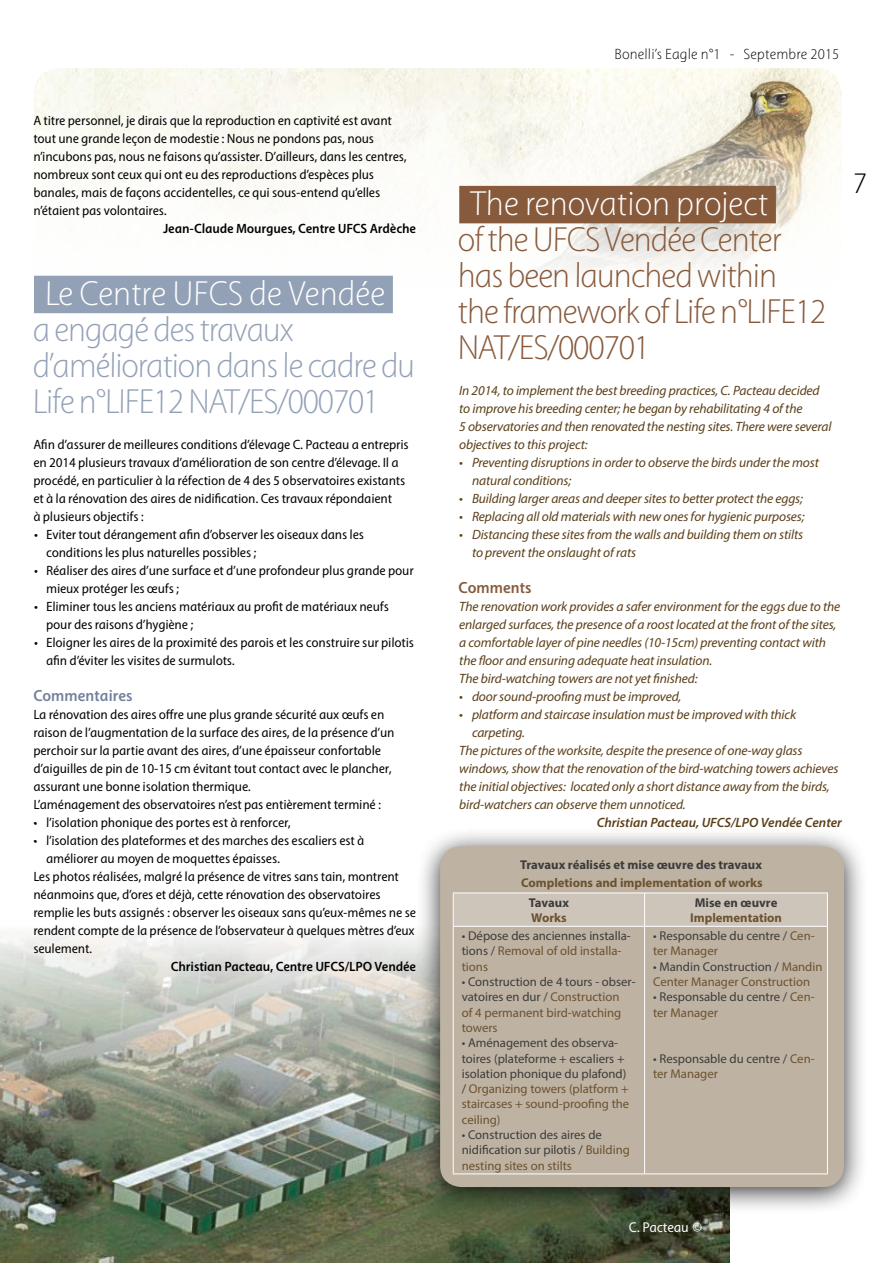
<style>
.page{position:relative;width:893px;height:1263px;background:#fff}
.page>*{position:absolute;margin:0;border:0;box-sizing:border-box;transform-origin:0 0}
.t1{font:italic 300 35.1px/36px "Myriad Pro";letter-spacing:-.03em;color:#875a3c}
.t2{font:italic 300 35.1px/36px "Myriad Pro";letter-spacing:-.03em;color:#93a1b7}
.t3{font:italic 300 35.1px "Myriad Pro";color:#fff}
.t4{font:italic 300 30px "Myriad Pro";color:#000}
.t5{font:italic 600 16.2px "Myriad Pro";color:#74819c}
.t6{font:italic 600 16.2px "Myriad Pro";color:#875a3c}
.t7{font:italic 300 15px "Myriad Pro";color:#000}
.t8{font:italic 14.25px "Myriad Pro";color:#fff}
.t9{font:italic 13.5px/18px "Myriad Pro";color:#000}
.t10{font:italic 13.5px/18px "Myriad Pro";letter-spacing:-.01em;color:#5c3f18}
.t11{font:italic 600 13.5px "Myriad Pro";color:#000}
.t12{font:italic 600 13.5px "Myriad Pro";color:#5c3f18}
.t13{font:12.75px/15.3px "Myriad Pro";color:#3c3c3b}
.t14{font:12.75px/15.3px "Myriad Pro";color:#6c522f}
.t15{font:700 12.75px "Myriad Pro";color:#6c522f}
.t16{font:700 12.75px "Myriad Pro";color:#3c3c3b}
.s1{color:#6c522f}
.s2{color:#3c3c3b}
</style>
<div class="page">
<img style="left:0;top:934px;width:730px;height:329px">
<img style="left:34px;top:68px;width:808px;height:208px">
<div style="left:459px;top:186px;width:317px;height:37px;background:#875a3c"></div>
<div style="left:34px;top:276px;width:359px;height:37px;background:#93a1b7"></div>
<div style="left:416px;top:826px;width:452px;height:389px;background:#000;opacity:.8"></div>
<div style="left:440px;top:846px;width:404px;height:341px;background:#beb2a3;border-radius:21px"></div>
<div style="left:454px;top:893px;width:373px;height:33px;background:#cec5ba"></div>
<hr style="left:453px;top:927px;width:1px;height:246px;background:#fff">
<hr style="left:644px;top:927px;width:1px;height:246px;background:#fff">
<hr style="left:827px;top:927px;width:1px;height:246px;background:#fff">
<hr style="left:453px;top:1173px;width:192px;height:1px;background:#fff">
<hr style="left:645px;top:1173px;width:183px;height:1px;background:#fff">
<hr style="left:453px;top:892px;width:192px;height:1px;background:#fff">
<hr style="left:453px;top:893px;width:1px;height:33px;background:#fff">
<hr style="left:453px;top:926px;width:192px;height:1px;background:#fff">
<hr style="left:645px;top:892px;width:183px;height:1px;background:#fff">
<hr style="left:644px;top:893px;width:1px;height:33px;background:#fff">
<hr style="left:827px;top:893px;width:1px;height:33px;background:#fff">
<hr style="left:645px;top:926px;width:183px;height:1px;background:#fff">
<p class="t9" style="left:34px;top:111px;width:378px">A titre personnel,je diraisque la reproduction en captivité estavant toutune grande leçon de modestie :Nousne pondonspas,nous n’incubonspas,nousne faisonsqu’assister.D’ailleurs,danslescentres, nombreux sontceux quionteu desreproductionsd’espècesplus banales,maisde façonsaccidentelles,ce quisous-entend qu’elles n’étaientpasvolontaires.</p>
<p class="t11" style="left:164px;top:220px;width:257px">Jean-Claude Mourgues,Centre UFCS Ardèche</p>
<h1 class="t3" style="left:47px;top:272px;width:349px">Le Centre UFCS de Vendée</h1>
<h1 class="t2" style="left:34px;top:311px;width:391px">a engagédestravaux d’amélioration danslecadredu<br>Lifen°LIFE 12NAT/ES/000701</h1>
<p class="t9" style="left:34px;top:435px;width:380px">Afin d’assurerde meilleuresconditionsd’élevage C.Pacteau a entrepris en 2014 plusieurstravaux d’amélioration de son centre d’élevage.Ila procédé,en particulierà la réfection de 4 des5 observatoiresexistants età la rénovation desairesde nidification.Cestravaux répondaient<br>à plusieursobjectifs:</p>
<p class="t9" style="left:47px;top:525px;width:322px;text-indent:-13px">• Evitertoutdérangementafin d’observerlesoiseaux dansles conditionslesplusnaturellespossibles;</p>
<p class="t9" style="left:47px;top:561px;width:372px;text-indent:-13px">• Réaliserdesairesd’une surface etd’une profondeurplusgrande pour mieux protégerlesœufs;</p>
<p class="t9" style="left:47px;top:597px;width:347px;text-indent:-13px">• Eliminertouslesanciensmatériaux au profitde matériaux neufs pourdesraisonsd’hygiène ;</p>
<p class="t9" style="left:47px;top:633px;width:372px;text-indent:-13px">• Eloignerlesairesde la proximité desparoisetlesconstruire surpilotis afin d’éviterlesvisitesde surmulots.</p>
<p class="t5" style="left:34px;top:685px;width:104px">Commentaires</p>
<p class="t9" style="left:34px;top:705px;width:365px">La rénovation desairesoffre une plusgrande sécurité aux œufsen raison de l’augmentation de la surface desaires,de la présence d’un perchoirsurla partie avantdesaires,d’une épaisseurconfortable d’aiguillesde pin de 10-15 cm évitanttoutcontactavec le plancher, assurantune bonne isolation thermique.<br>L’aménagementdesobservatoiresn’estpasentièrementterminé :</p>
<p class="t9" style="left:34px;top:813px;width:262px">• l’isolation phonique desportesestà renforcer,</p>
<p class="t9" style="left:34px;top:831px;width:335px">• l’isolation desplateformesetdesmarchesdesescaliersestà</p>
<p class="t9" style="left:47px;top:849px;width:238px">améliorerau moyen de moquettesépaisses.</p>
<p class="t9" style="left:34px;top:867px;width:370px">Lesphotosréalisées,malgré la présence de vitressanstain,montrent</p>
<p class="t9" style="left:34px;top:885px;width:351px">néanmoinsque,d’oresetdéjà,cette rénovation desobservatoires</p>
<p class="t9" style="left:34px;top:903px;width:387px">remplie lesbutsassignés:observerlesoiseaux sansqu’eux-mêmesne se</p>
<p class="t9" style="left:34px;top:921px;width:386px">rendentcompte de la présence de l’observateurà quelquesmètresd’eux</p>
<p class="t9" style="left:34px;top:939px;width:63px">seulement.</p>
<p class="t11" style="left:171px;top:958px;width:250px">Christian Pacteau,Centre UFCS/LPO Vendée</p>
<p class="t7" style="left:615px;top:45px;width:229px">Bonelli’s Eagle n°1 - Septembre 2015</p>
<h1 class="t3" style="left:472px;top:182px;width:307px">The renovation project</h1>
<h1 class="t1" style="left:459px;top:221px;width:377px">of theUFCSVendéeCenter hasbeen launched within theframeworkof Lifen°LIFE 12<br>NAT/ES/000701</h1>
<p class="t10" style="left:459px;top:381px;width:374px">In 2014, to implement the best breeding practices, C. Pacteau decided to improve his breeding center; he began by rehabilitating 4 of the<br>5 observatories and then renovated the nesting sites. There were several objectives to this project:</p>
<p class="t10" style="left:472px;top:453px;width:348px;text-indent:-13px">• Preventing disruptions in order to observe the birds under the most natural conditions;</p>
<p class="t10" style="left:459px;top:489px;width:345px">• Building larger areas and deeper sites to better protect the eggs;</p>
<p class="t10" style="left:459px;top:507px;width:347px">• Replacing all old materials with new ones for hygienic purposes;</p>
<p class="t10" style="left:472px;top:525px;width:333px;text-indent:-13px">• Distancing these sites from the walls and building them on stilts to prevent the onslaught of rats</p>
<p class="t6" style="left:459px;top:577px;width:78px">Comments</p>
<p class="t10" style="left:459px;top:597px;width:383px">The renovation work provides a safer environment for the eggs due to the enlarged surfaces, the presence of a roost located at the front of the sites, a comfortable layer of pine needles (10-15cm) preventing contact with the floor and ensuring adequate heat insulation.<br>The bird-watching towers are not yet finished:</p>
<p class="t10" style="left:459px;top:687px;width:224px">• door sound-proofing must be improved,</p>
<p class="t10" style="left:459px;top:705px;width:339px">• platform and staircase insulation must be improved with thick</p>
<p class="t10" style="left:472px;top:723px;width:55px">carpeting.</p>
<p class="t10" style="left:459px;top:741px;width:345px">The pictures of the worksite, despite the presence of one-way glass</p>
<p class="t10" style="left:459px;top:759px;width:381px">windows, show that the renovation of the bird-watching towers achieves</p>
<p class="t10" style="left:459px;top:777px;width:372px">the initial objectives: located only a short distance away from the birds,</p>
<p class="t10" style="left:459px;top:795px;width:228px">bird-watchers can observe them unnoticed.</p>
<p class="t12" style="left:597px;top:814px;width:247px">Christian Pacteau, UFCS/LPO Vendée Center</p>
<h2 class="t4" style="left:854px;top:165px;width:15px">7</h2>
<p class="t16" style="left:520px;top:856px;width:243px">Travaux réalisés et mise œuvre des travaux</p>
<p class="t15" style="left:521px;top:874px;width:243px">Completions and implementation of works</p>
<p class="t16" style="left:529px;top:894px;width:42px">Tavaux</p>
<p class="t15" style="left:531px;top:909px;width:37px">Works</p>
<p class="t16" style="left:695px;top:894px;width:84px">Mise en œuvre</p>
<p class="t15" style="left:690px;top:909px;width:93px">Implementation</p>
<p class="t13" style="left:462px;top:928px;width:171px">• Dépose des anciennes installa&shy;tions / <span class="s1">Removal of old installa&shy;tions</span></p>
<p class="t14" style="left:462px;top:974px;width:175px"><span class="s2">• Construction de 4 tours - obser&shy;vatoires en dur /</span> Construction<br>of 4 permanent bird-watching towers</p>
<p class="t13" style="left:462px;top:1035px;width:169px">• Aménagement des observa&shy;toires (plateforme + escaliers + isolation phonique du plafond) / <span class="s1">Organizing towers (platform + staircases + sound-proofing the ceiling)</span></p>
<p class="t13" style="left:462px;top:1127px;width:170px">• Construction des aires de nidification sur pilotis / <span class="s1">Building nesting sites on stilts</span></p>
<p class="t13" style="left:653px;top:928px;width:163px">• Responsable du centre / <span class="s1">Cen&shy;ter Manager</span></p>
<p class="t14" style="left:653px;top:958px;width:171px"><span class="s2">• Mandin Construction /</span> Mandin<br>Center Manager Construction</p>
<p class="t13" style="left:653px;top:989px;width:163px">• Responsable du centre / <span class="s1">Cen&shy;ter Manager</span></p>
<p class="t13" style="left:653px;top:1050px;width:163px">• Responsable du centre / <span class="s1">Cen&shy;ter Manager</span></p>
<p class="t8" style="left:630px;top:1219px;width:73px">C.Pacteau ©</p>
</div>
